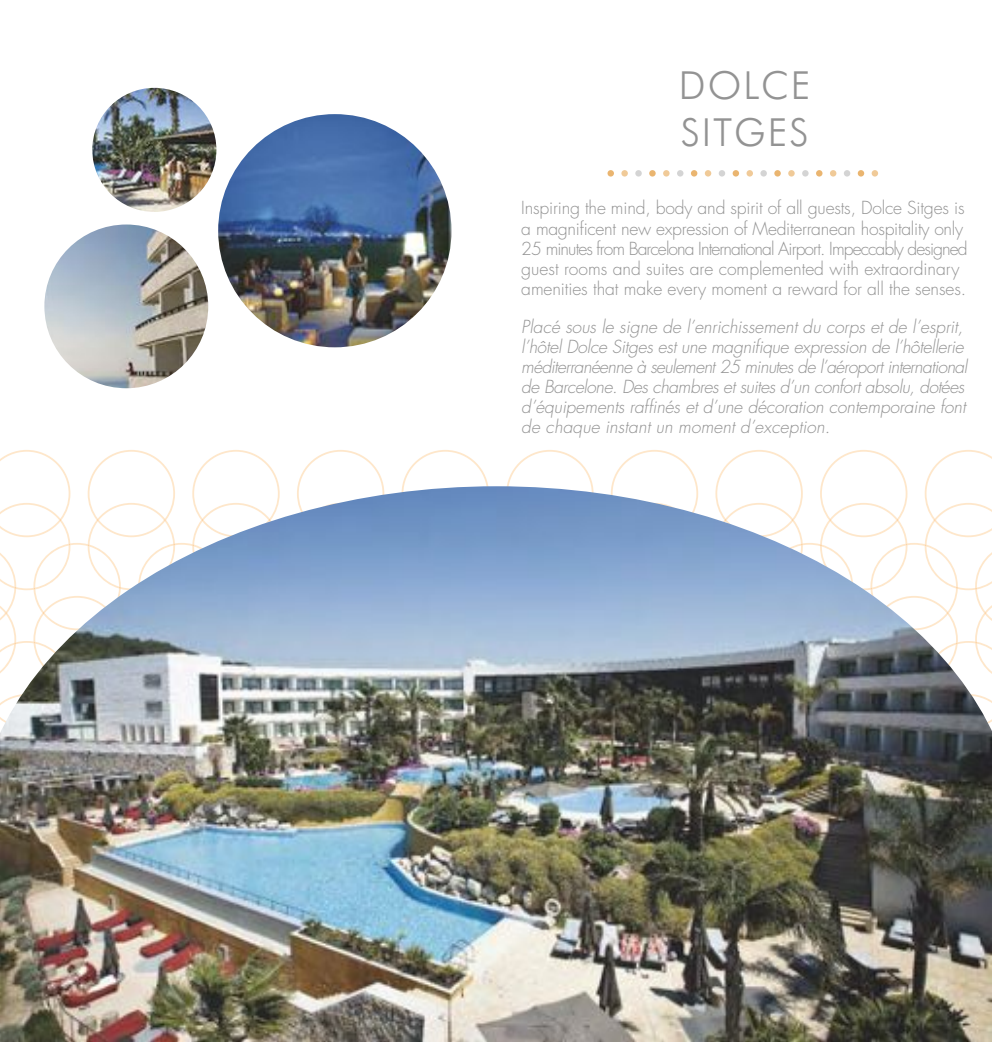
<style>
.page{position:relative;width:993px;height:1042px;background:#fff}
.page>*{position:absolute;margin:0;border:0;box-sizing:border-box;transform-origin:0 0}
.t1{font:300 38.5px/47.2px "Futura BT";letter-spacing:.05em;color:#939393}
.t2{font:italic 300 17.5px/20.1px "Futura";letter-spacing:-.015em;color:#939393}
.t3{font:300 17.5px/20.1px "Futura";letter-spacing:-.01em;color:#939393}
</style>
<div class="page">
<img style="left:92px;top:88px;width:124px;height:124px;border-radius:50%">
<img style="left:44px;top:224px;width:164px;height:164px;border-radius:50%">
<img style="left:218px;top:114px;width:233px;height:233px;border-radius:50%">
<img style="left:0;top:450px;width:992px;height:592px">
<img style="left:0;top:486px;width:990px;height:355px">
<div style="left:607px;top:170px;width:6px;height:7px;background:#eab570;border-radius:50%"></div>
<div style="left:621px;top:170px;width:6px;height:7px;background:#f0ca98;border-radius:50%"></div>
<div style="left:635px;top:170px;width:6px;height:7px;background:#d4d4d4;border-radius:50%"></div>
<div style="left:649px;top:170px;width:6px;height:7px;background:#eab570;border-radius:50%"></div>
<div style="left:663px;top:170px;width:6px;height:7px;background:#f0ca98;border-radius:50%"></div>
<div style="left:676px;top:170px;width:7px;height:7px;background:#d4d4d4;border-radius:50%"></div>
<div style="left:690px;top:170px;width:7px;height:7px;background:#eab570;border-radius:50%"></div>
<div style="left:704px;top:170px;width:7px;height:7px;background:#f0ca98;border-radius:50%"></div>
<div style="left:718px;top:170px;width:7px;height:7px;background:#d4d4d4;border-radius:50%"></div>
<div style="left:732px;top:170px;width:6px;height:7px;background:#eab570;border-radius:50%"></div>
<div style="left:746px;top:170px;width:6px;height:7px;background:#f0ca98;border-radius:50%"></div>
<div style="left:760px;top:170px;width:6px;height:7px;background:#d4d4d4;border-radius:50%"></div>
<div style="left:774px;top:170px;width:6px;height:7px;background:#eab570;border-radius:50%"></div>
<div style="left:788px;top:170px;width:6px;height:7px;background:#f0ca98;border-radius:50%"></div>
<div style="left:801px;top:170px;width:7px;height:7px;background:#d4d4d4;border-radius:50%"></div>
<svg style="left:815px;top:170px;width:7px;height:7px"></svg>
<div style="left:829px;top:170px;width:7px;height:7px;background:#f0ca98;border-radius:50%"></div>
<div style="left:843px;top:170px;width:7px;height:7px;background:#d4d4d4;border-radius:50%"></div>
<div style="left:857px;top:170px;width:6px;height:7px;background:#eab570;border-radius:50%"></div>
<div style="left:871px;top:170px;width:6px;height:7px;background:#f0ca98;border-radius:50%"></div>
<h1 class="t1" style="left:678px;top:61px;width:133px">DOLCE<br>SITGES</h1>
<p class="t3" style="left:521px;top:198px;width:448px">Inspiring the mind, body and spirit of all guests, Dolce Sitges is a magnificent new expression of Mediterranean hospitality only 25 minutes from Barcelona International Airport. Impeccably designed guest rooms and suites are complemented with extraordinary amenities that make every moment a reward for all the senses.</p>
<p class="t2" style="left:521px;top:316px;width:447px">Placé sous le signe de l’enrichissement du corps et de l’esprit, l’hôtel Dolce Sitges est une magnifique expression de l’hôtellerie méditerranéenne à seulement 25 minutes de l’aéroport international de Barcelone. Des chambres et suites d’un confort absolu, dotées d’équipements raffinés et d’une décoration contemporaine font de chaque instant un moment d’exception.</p>
</div>
